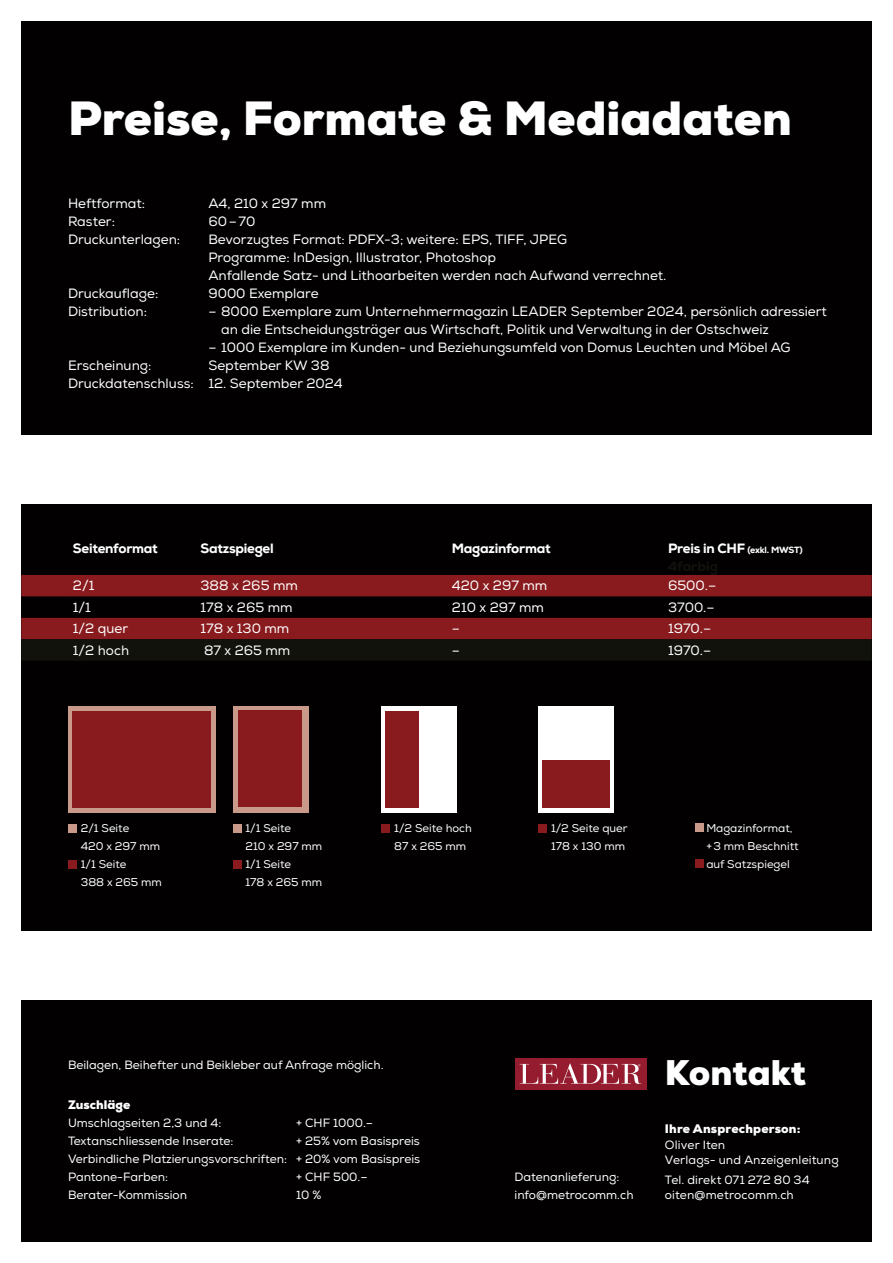
<style>
.page{position:relative;width:893px;height:1263px;background:#fff}
.page>*{position:absolute;margin:0;border:0;box-sizing:border-box;transform-origin:0 0}
.t1{font:900 46.5px "Nexa";color:#fff}
.t2{font:900 34.5px "Nexa";color:#fff}
.t3{font:13.5px/18px "Nexa";color:#fff}
.t4{font:800 13.5px "Nexa";letter-spacing:-.02em;color:#fff}
.t5{font:12px/18px "Nexa";color:#fff}
.t6{font:900 12px "Nexa";letter-spacing:.01em;color:#fff}
.t7{font:11.25px/18px "Nexa";color:#fff}
.t8{font:800 9px "Nexa";letter-spacing:-.02em;color:#fff}
.s1{font-size:13.5px}
</style>
<div class="page">
<div style="left:21px;top:21px;width:851px;height:413px;background:#020000"></div>
<div style="left:21px;top:1000px;width:851px;height:242px;background:#020000"></div>
<div style="left:21px;top:504px;width:851px;height:426px;background:#020000"></div>
<div style="left:381px;top:706px;width:76px;height:107px;background:#fff"></div>
<div style="left:538px;top:706px;width:76px;height:107px;background:#fff"></div>
<div style="left:695px;top:823px;width:8px;height:9px;background:#c99a8a"></div>
<div style="left:695px;top:859px;width:8px;height:9px;background:#891b1e"></div>
<div style="left:68px;top:705px;width:148px;height:107px;background:#c99a8a"></div>
<div style="left:233px;top:706px;width:75px;height:106px;background:#c99a8a"></div>
<div style="left:73px;top:711px;width:138px;height:97px;background:#891b1e"></div>
<div style="left:68px;top:824px;width:9px;height:8px;background:#c99a8a"></div>
<div style="left:68px;top:860px;width:9px;height:8px;background:#891b1e"></div>
<div style="left:233px;top:824px;width:8px;height:8px;background:#c99a8a"></div>
<div style="left:233px;top:860px;width:8px;height:8px;background:#891b1e"></div>
<div style="left:381px;top:824px;width:9px;height:8px;background:#891b1e"></div>
<div style="left:538px;top:824px;width:9px;height:8px;background:#891b1e"></div>
<div style="left:542px;top:760px;width:68px;height:48px;background:#891b1e"></div>
<div style="left:385px;top:711px;width:34px;height:97px;background:#891b1e"></div>
<div style="left:238px;top:710px;width:64px;height:97px;background:#891b1e"></div>
<svg style="left:21px;top:575px;width:851px;height:64px"></svg>
<div style="left:67px;top:575px;width:805px;height:21px;background:#891b1e"></div>
<div style="left:21px;top:639px;width:851px;height:22px;background:#12120d"></div>
<div style="left:514px;top:1058px;width:132px;height:32px;background:#951c2f"></div>
<svg style="left:520px;top:1063px;width:121px;height:21px"></svg>
<h1 class="t1" style="left:68px;top:88px;width:725px">Preise, Formate &amp; Mediadaten</h1>
<p class="t3" style="left:68px;top:195px;width:79px">Heftformat:</p>
<p class="t3" style="left:208px;top:195px;width:119px">A4, 210 x 297 mm</p>
<p class="t3" style="left:68px;top:213px;width:48px">Raster:</p>
<p class="t3" style="left:208px;top:213px;width:49px">60–70</p>
<p class="t3" style="left:68px;top:231px;width:114px">Druckunterlagen:</p>
<p class="t3" style="left:208px;top:231px;width:460px">Bevorzugtes Format: PDFX-3; weitere: EPS, TIFF, JPEG<br>Programme: InDesign, Illustrator, Photoshop<br>Anfallende Satz- und Lithoarbeiten werden nach Aufwand verrechnet.</p>
<p class="t3" style="left:68px;top:285px;width:92px">Druckauflage:</p>
<p class="t3" style="left:208px;top:285px;width:112px">9000 Exemplare</p>
<p class="t3" style="left:68px;top:303px;width:80px">Distribution:</p>
<p class="t3" style="left:221px;top:303px;width:607px;text-indent:-13px">– 8000 Exemplare zum Unternehmermagazin LEADER September 2024, persönlich adressiert an die Entscheidungsträger aus Wirtschaft, Politik und Verwaltung in der Ostschweiz</p>
<p class="t3" style="left:208px;top:339px;width:584px">– 1000 Exemplare im Kunden- und Beziehungsumfeld von Domus Leuchten und Möbel AG</p>
<p class="t3" style="left:68px;top:357px;width:85px">Erscheinung:</p>
<p class="t3" style="left:68px;top:357px;width:276px;text-indent:140px">September KW 38<br>Druckdatenschluss: 12. September 2024</p>
<p class="t4" style="left:73px;top:539px;width:86px">Seitenformat</p>
<p class="t4" style="left:201px;top:539px;width:75px">Satzspiegel</p>
<p class="t4" style="left:452px;top:539px;width:100px">Magazinformat</p>
<p class="t8" style="left:668px;top:544px;width:136px"><span class="s1">Preis in CHF</span> (exkl. MWST)</p>
<p class="t3" style="left:73px;top:577px;width:23px">2/1</p>
<p class="t3" style="left:201px;top:577px;width:99px">388 x 265 mm</p>
<p class="t3" style="left:452px;top:577px;width:97px">420 x 297 mm</p>
<p class="t3" style="left:668px;top:577px;width:50px">6500.–</p>
<p class="t3" style="left:73px;top:598px;width:20px">1/1</p>
<p class="t3" style="left:200px;top:598px;width:94px">178 x 265 mm</p>
<p class="t3" style="left:452px;top:598px;width:94px">210 x 297 mm</p>
<p class="t3" style="left:668px;top:598px;width:48px">3700.–</p>
<p class="t3" style="left:73px;top:620px;width:57px">1/2 quer</p>
<p class="t3" style="left:200px;top:620px;width:90px">178 x 130 mm</p>
<p class="t3" style="left:452px;top:620px;width:10px">–</p>
<p class="t3" style="left:668px;top:620px;width:45px">1970.–</p>
<p class="t3" style="left:73px;top:641px;width:58px">1/2 hoch</p>
<p class="t3" style="left:204px;top:641px;width:88px">87 x 265 mm</p>
<p class="t3" style="left:452px;top:641px;width:10px">–</p>
<p class="t3" style="left:668px;top:641px;width:45px">1970.–</p>
<p class="t7" style="left:81px;top:820px;width:83px">2/1 Seite<br>420 x 297 mm<br>1/1 Seite<br>388 x 265 mm</p>
<p class="t7" style="left:246px;top:820px;width:78px">1/1 Seite<br>210 x 297 mm<br>1/1 Seite<br>178 x 265 mm</p>
<p class="t7" style="left:394px;top:820px;width:79px">1/2 Seite hoch<br>87 x 265 mm</p>
<p class="t7" style="left:551px;top:820px;width:78px">1/2 Seite quer<br>178 x 130 mm</p>
<p class="t7" style="left:706px;top:819px;width:94px">Magazinformat, +3 mm Beschnitt auf Satzspiegel</p>
<p class="t5" style="left:68px;top:1056px;width:317px">Beilagen, Beihefter und Beikleber auf Anfrage möglich.</p>
<p class="t6" style="left:68px;top:1097px;width:64px">Zuschläge</p>
<p class="t5" style="left:68px;top:1114px;width:155px">Umschlagseiten 2,3 und 4:</p>
<p class="t5" style="left:296px;top:1114px;width:79px">+ CHF 1000.–</p>
<p class="t5" style="left:68px;top:1132px;width:167px">Textanschliessende Inserate:</p>
<p class="t5" style="left:68px;top:1132px;width:354px;text-align:justify;text-indent:228px">+ 25% vom Basispreis Verbindliche Platzierungsvorschriften: + 20% vom Basispreis Pantone-Farben:</p>
<p class="t5" style="left:296px;top:1168px;width:73px">+ CHF 500.–</p>
<p class="t5" style="left:68px;top:1186px;width:121px">Berater-Kommission</p>
<p class="t5" style="left:296px;top:1186px;width:27px">10 %</p>
<p class="t5" style="left:514px;top:1168px;width:121px">Datenanlieferung: info@metrocomm.ch</p>
<h2 class="t2" style="left:665px;top:1049px;width:143px">Kontakt</h2>
<p class="t6" style="left:665px;top:1120px;width:137px">Ihre Ansprechperson:</p>
<p class="t5" style="left:665px;top:1137px;width:175px;line-height:15.8px">Oliver Iten<br>Verlags- und Anzeigenleitung</p>
<p class="t5" style="left:665px;top:1172px;width:146px;line-height:15.8px">Tel. direkt 071 272 80 34 oiten@metrocomm.ch</p>
</div>
